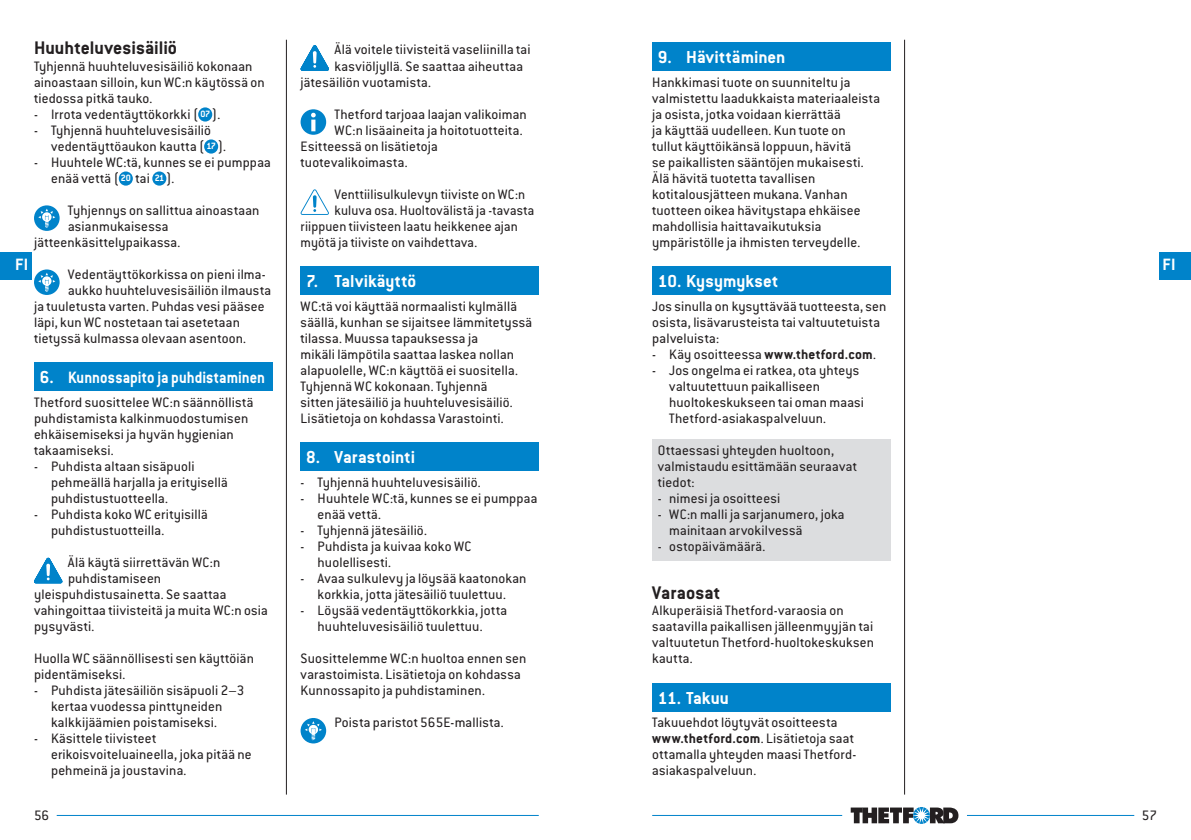
<style>
.page{position:relative;width:1191px;height:840px;background:#fff}
.page>*{position:absolute;margin:0;border:0;box-sizing:border-box;transform-origin:0 0}
.t1{font:700 20px "Conduit ITC Pro";color:#231f20}
.t2{font:700 19px "Conduit ITC Pro";color:#fff}
.t3{font:700 18px "Conduit ITC Pro";letter-spacing:.005em;color:#fff;scale:.9 1}
.t4{font:700 18px "Conduit ITC Pro";letter-spacing:.005em;color:#fff}
.t5{font:15px/16px "Conduit ITC Pro";letter-spacing:.015em;color:#231f20}
.s1{font-weight:700;font-size:10px;color:#fff}
.s2{font-size:19px}
.s3{font-weight:700}
</style>
<div class="page">
<hr style="left:286px;top:40px;width:1px;height:754px;background:#231f20">
<hr style="left:904px;top:40px;width:1px;height:754px;background:#231f20">
<hr style="left:57px;top:814px;width:482px;height:1px;background:#0083ca">
<hr style="left:967px;top:814px;width:167px;height:1px;background:#0083ca">
<svg style="left:850px;top:807px;width:108px;height:16px"></svg>
<hr style="left:652px;top:814px;width:190px;height:1px;background:#0083ca">
<div style="left:198px;top:107px;width:14px;height:14px;background:#0083ca;border-radius:50%"></div>
<div style="left:204px;top:139px;width:14px;height:14px;background:#0083ca;border-radius:50%"></div>
<div style="left:119px;top:171px;width:14px;height:14px;background:#0083ca;border-radius:50%"></div>
<div style="left:152px;top:171px;width:14px;height:14px;background:#0083ca;border-radius:50%"></div>
<svg style="left:34px;top:205px;width:26px;height:26px"></svg>
<svg style="left:38px;top:208px;width:17px;height:19px"></svg>
<svg style="left:34px;top:269px;width:26px;height:26px"></svg>
<svg style="left:38px;top:272px;width:17px;height:19px"></svg>
<div style="left:34px;top:362px;width:238px;height:28px;background:#0083ca"></div>
<svg style="left:34px;top:557px;width:28px;height:26px"></svg>
<svg style="left:300px;top:45px;width:29px;height:26px"></svg>
<div style="left:300px;top:109px;width:26px;height:26px;background:#0083ca;border-radius:50%"></div>
<svg style="left:311px;top:113px;width:5px;height:18px"></svg>
<svg style="left:300px;top:189px;width:29px;height:26px"></svg>
<div style="left:300px;top:266px;width:239px;height:28px;background:#0083ca"></div>
<div style="left:300px;top:442px;width:239px;height:28px;background:#0083ca"></div>
<svg style="left:300px;top:717px;width:26px;height:26px"></svg>
<svg style="left:305px;top:720px;width:17px;height:19px"></svg>
<div style="left:652px;top:438px;width:238px;height:122px;background:#dcdddf"></div>
<div style="left:652px;top:42px;width:238px;height:28px;background:#0083ca"></div>
<div style="left:652px;top:266px;width:238px;height:28px;background:#0083ca"></div>
<div style="left:652px;top:682px;width:238px;height:28px;background:#0083ca"></div>
<div style="left:0;top:252px;width:31px;height:28px;background:#0083ca"></div>
<div style="left:1159px;top:252px;width:32px;height:28px;background:#0083ca"></div>
<h1 class="t1" style="left:34px;top:37px;width:144px">Huuhteluvesisäiliö</h1>
<p class="t5" style="left:34px;top:58px;width:232px">Tyhjennä huuhteluvesisäiliö kokonaan ainoastaan silloin, kun WC:n käytössä on tiedossa pitkä tauko.</p>
<p class="t5" style="left:34px;top:106px;width:188px">- Irrota vedentäyttökorkki ( <span class="s1">07</span> ).</p>
<p class="t5" style="left:51px;top:122px;width:177px;text-indent:-17px">- Tyhjennä huuhteluvesisäiliö vedentäyttöaukon kautta ( <span class="s1">17</span> ).</p>
<p class="t5" style="left:51px;top:154px;width:221px;text-indent:-17px">- Huuhtele WC:tä, kunnes se ei pumppaa enää vettä ( <span class="s1">20</span> tai <span class="s1">21</span> ).</p>
<p class="t5" style="left:68px;top:202px;width:193px">Tyhjennys on sallittua ainoastaan</p>
<p class="t5" style="left:68px;top:218px;width:102px">asianmukaisessa</p>
<p class="t5" style="left:34px;top:234px;width:148px">jätteenkäsittelypaikassa.</p>
<p class="t5" style="left:68px;top:266px;width:199px">Vedentäyttökorkissa on pieni ilma-</p>
<p class="t5" style="left:68px;top:282px;width:205px">aukko huuhteluvesisäiliön ilmausta</p>
<p class="t5" style="left:34px;top:298px;width:232px">ja tuuletusta varten. Puhdas vesi pääsee</p>
<p class="t5" style="left:34px;top:314px;width:207px">läpi, kun WC nostetaan tai asetetaan</p>
<p class="t5" style="left:34px;top:330px;width:214px">tietyssä kulmassa olevaan asentoon.</p>
<p class="t3" style="left:40px;top:367px;width:252px"><span class="s2">6.</span> Kunnossapito ja puhdistaminen</p>
<p class="t5" style="left:34px;top:394px;width:221px">Thetford suosittelee WC:n säännöllistä puhdistamista kalkinmuodostumisen ehkäisemiseksi ja hyvän hygienian takaamiseksi.</p>
<p class="t5" style="left:51px;top:458px;width:178px;text-indent:-17px">- Puhdista altaan sisäpuoli pehmeällä harjalla ja erityisellä puhdistustuotteella.</p>
<p class="t5" style="left:51px;top:506px;width:158px;text-indent:-17px">- Puhdista koko WC erityisillä puhdistustuotteilla.</p>
<p class="t5" style="left:68px;top:554px;width:154px">Älä käytä siirrettävän WC:n</p>
<p class="t5" style="left:68px;top:570px;width:95px">puhdistamiseen</p>
<p class="t5" style="left:34px;top:586px;width:194px">yleispuhdistusainetta. Se saattaa</p>
<p class="t5" style="left:34px;top:602px;width:235px">vahingoittaa tiivisteitä ja muita WC:n osia</p>
<p class="t5" style="left:34px;top:618px;width:62px">pysyvästi.</p>
<p class="t5" style="left:34px;top:650px;width:221px">Huolla WC säännöllisesti sen käyttöiän pidentämiseksi.</p>
<p class="t5" style="left:51px;top:682px;width:195px;text-indent:-17px">- Puhdista jätesäiliön sisäpuoli 2–3 kertaa vuodessa pinttyneiden kalkkijäämien poistamiseksi.</p>
<p class="t5" style="left:51px;top:730px;width:202px;text-indent:-17px">- Käsittele tiivisteet erikoisvoiteluaineella, joka pitää ne pehmeinä ja joustavina.</p>
<p class="t5" style="left:334px;top:42px;width:198px">Älä voitele tiivisteitä vaseliinilla tai</p>
<p class="t5" style="left:334px;top:58px;width:190px">kasviöljyllä. Se saattaa aiheuttaa</p>
<p class="t5" style="left:300px;top:74px;width:132px">jätesäiliön vuotamista.</p>
<p class="t5" style="left:334px;top:106px;width:194px">Thetford tarjoaa laajan valikoiman</p>
<p class="t5" style="left:334px;top:122px;width:189px">WC:n lisäaineita ja hoitotuotteita.</p>
<p class="t5" style="left:300px;top:138px;width:139px">Esitteessä on lisätietoja</p>
<p class="t5" style="left:300px;top:154px;width:108px">tuotevalikoimasta.</p>
<p class="t5" style="left:334px;top:186px;width:192px">Venttiilisulkulevyn tiiviste on WC:n</p>
<p class="t5" style="left:334px;top:202px;width:201px">kuluva osa. Huoltovälistä ja -tavasta</p>
<p class="t5" style="left:300px;top:218px;width:219px">riippuen tiivisteen laatu heikkenee ajan</p>
<p class="t5" style="left:300px;top:234px;width:178px">myötä ja tiiviste on vaihdettava.</p>
<p class="t2" style="left:306px;top:270px;width:112px">7. Talvikäyttö</p>
<p class="t5" style="left:300px;top:298px;width:233px">WC:tä voi käyttää normaalisti kylmällä säällä, kunhan se sijaitsee lämmitetyssä tilassa. Muussa tapauksessa ja<br>mikäli lämpötila saattaa laskea nollan alapuolelle, WC:n käyttöä ei suositella.<br>Tyhjennä WC kokonaan. Tyhjennä<br>sitten jätesäiliö ja huuhteluvesisäiliö.<br>Lisätietoja on kohdassa Varastointi.</p>
<p class="t2" style="left:306px;top:446px;width:110px">8. Varastointi</p>
<p class="t5" style="left:300px;top:474px;width:182px">- Tyhjennä huuhteluvesisäiliö.</p>
<p class="t5" style="left:317px;top:490px;width:221px;text-indent:-17px">- Huuhtele WC:tä, kunnes se ei pumppaa enää vettä.</p>
<p class="t5" style="left:300px;top:522px;width:128px">- Tyhjennä jätesäiliö.</p>
<p class="t5" style="left:317px;top:538px;width:155px;text-indent:-17px">- Puhdista ja kuivaa koko WC huolellisesti.</p>
<p class="t5" style="left:300px;top:570px;width:227px;text-align:center">- Avaa sulkulevy ja löysää kaatonokan korkkia, jotta jätesäiliö tuulettuu.</p>
<p class="t5" style="left:300px;top:602px;width:208px;text-align:center">- Löysää vedentäyttökorkkia, jotta huuhteluvesisäiliö tuulettuu.</p>
<p class="t5" style="left:300px;top:650px;width:227px">Suosittelemme WC:n huoltoa ennen sen varastoimista. Lisätietoja on kohdassa<br>Kunnossapito ja puhdistaminen.</p>
<p class="t5" style="left:334px;top:714px;width:171px">Poista paristot 565E-mallista.</p>
<p class="t2" style="left:658px;top:46px;width:129px">9. Hävittäminen</p>
<p class="t5" style="left:652px;top:74px;width:229px">Hankkimasi tuote on suunniteltu ja valmistettu laadukkaista materiaaleista ja osista, jotka voidaan kierrättää<br>ja käyttää uudelleen. Kun tuote on<br>tullut käyttöikänsä loppuun, hävitä<br>se paikallisten sääntöjen mukaisesti.<br>Älä hävitä tuotetta tavallisen kotitalousjätteen mukana. Vanhan tuotteen oikea hävitystapa ehkäisee mahdollisia haittavaikutuksia ympäristölle ja ihmisten terveydelle.</p>
<p class="t2" style="left:658px;top:270px;width:122px">10. Kysymykset</p>
<p class="t5" style="left:652px;top:298px;width:236px">Jos sinulla on kysyttävää tuotteesta, sen osista, lisävarusteista tai valtuutetuista palveluista:</p>
<p class="t5" style="left:652px;top:346px;width:225px">- Käy osoitteessa <span class="s3">www.thetford.com</span>.</p>
<p class="t5" style="left:669px;top:362px;width:196px;text-indent:-17px">- Jos ongelma ei ratkea, ota yhteys valtuutettuun paikalliseen huoltokeskukseen tai oman maasi<br>Thetford-asiakaspalveluun.</p>
<p class="t5" style="left:658px;top:442px;width:200px">Ottaessasi yhteyden huoltoon, valmistaudu esittämään seuraavat tiedot:</p>
<p class="t5" style="left:658px;top:490px;width:124px">- nimesi ja osoitteesi</p>
<p class="t5" style="left:669px;top:506px;width:177px;text-indent:-11px">- WC:n malli ja sarjanumero, joka mainitaan arvokilvessä</p>
<p class="t5" style="left:658px;top:538px;width:109px">- ostopäivämäärä.</p>
<h1 class="t1" style="left:652px;top:581px;width:70px">Varaosat</h1>
<p class="t5" style="left:652px;top:602px;width:223px">Alkuperäisiä Thetford-varaosia on saatavilla paikallisen jälleenmyyjän tai valtuutetun Thetford-huoltokeskuksen kautta.</p>
<p class="t2" style="left:658px;top:686px;width:73px">11. Takuu</p>
<p class="t5" style="left:652px;top:714px;width:205px">Takuuehdot löytyvät osoitteesta <span class="s3">www.thetford.com</span>. Lisätietoja saat ottamalla yhteyden maasi Thetford&shy;asiakaspalveluun.</p>
<p class="t4" style="left:15px;top:254px;width:15px">FI</p>
<p class="t4" style="left:1162px;top:254px;width:15px">FI</p>
<p class="t5" style="left:34px;top:807px;width:17px">56</p>
<p class="t5" style="left:1141px;top:807px;width:17px">57</p>
</div>
